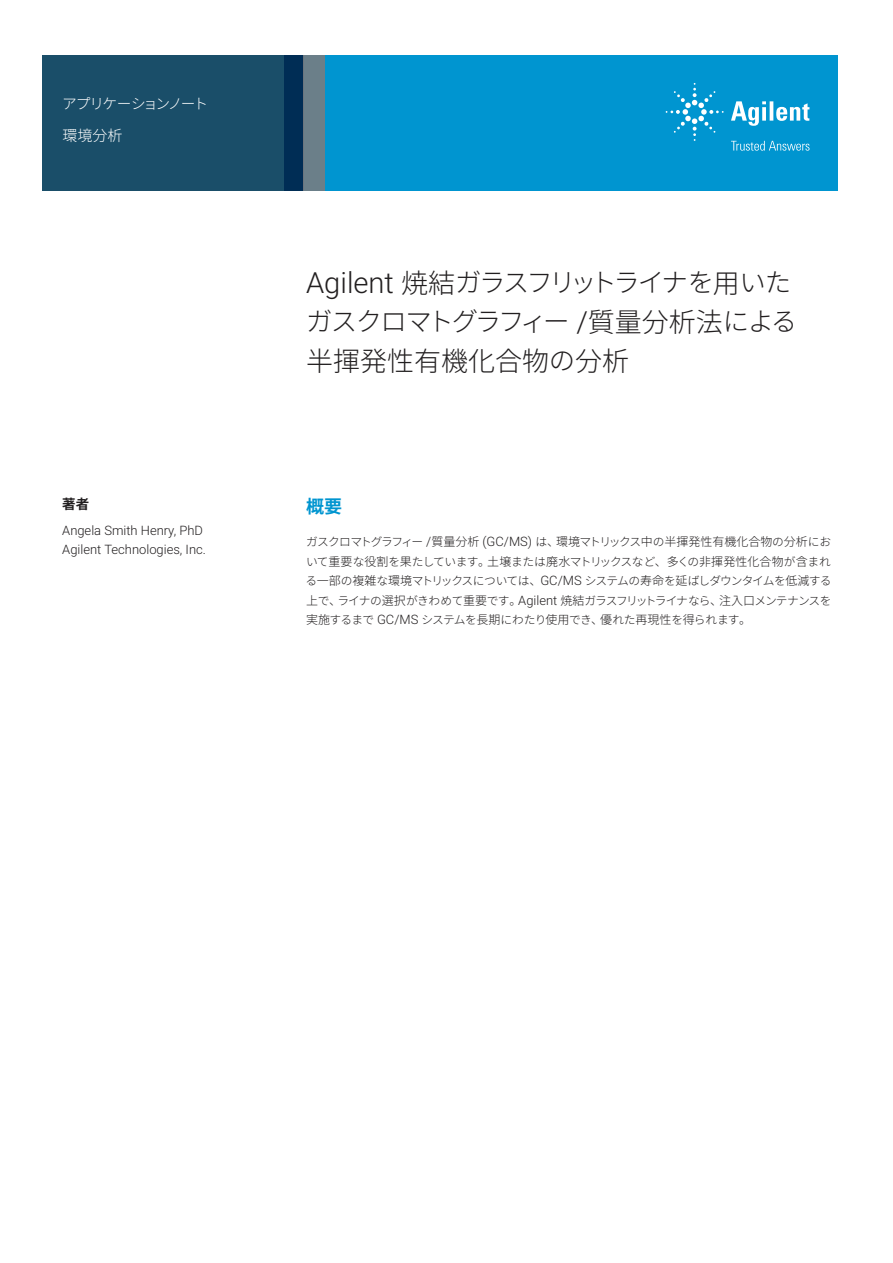
<style>
.page{position:relative;width:893px;height:1263px;background:#fff}
.page>*{position:absolute;margin:0;border:0;box-sizing:border-box;transform-origin:0 0}
.t1{font:300 27px "Noto Sans CJ Kjp";color:#221f20}
.t2{font:300 26.4px/39px "Noto Sans CJ Kjp";letter-spacing:-.105em;color:#221f20}
.t3{font:700 18px "Noto Sans CJ Kjp";color:#0095d0}
.t4{font:300 15px "Noto Sans CJ Kjp";color:#fff}
.t5{font:300 14.7px "Noto Sans CJ Kjp";letter-spacing:-.115em;color:#fff}
.t6{font:700 13.5px "Noto Sans CJ Kjp";color:#221f20}
.t7{font:300 12.9px/19.5px "Roboto";color:#221f20}
.t8{font:300 11.7px/19.5px "Noto Sans CJ Kjp";letter-spacing:-.07em;color:#221f20;text-align:justify}
.s1{font-family:"Roboto";font-size:29.1px}
.s2{font-size:27px}
.s3{font-size:26.4px}
.s4{font-family:"Roboto";font-size:12.9px}
.s5{font-size:12px}
</style>
<div class="page">
<div style="left:284px;top:55px;width:554px;height:135px;background:#0095d0"></div>
<svg style="left:43px;top:55px;width:261px;height:135px;fill:#1a4e69"></svg>
<div style="left:304px;top:55px;width:21px;height:135px;background:#6b7f89"></div>
<svg style="left:731px;top:101px;width:78px;height:25px"></svg>
<svg style="left:666px;top:83px;width:58px;height:58px"></svg>
<svg style="left:731px;top:141px;width:78px;height:10px"></svg>
<p class="t5" style="left:62px;top:95px;width:148px">アプリケーションノート</p>
<p class="t4" style="left:62px;top:127px;width:62px">環境分析</p>
<p class="t6" style="left:62px;top:497px;width:28px">著者</p>
<p class="t7" style="left:62px;top:520px;width:145px">Angela Smith Henry, PhD<br>Agilent Technologies, Inc.</p>
<h2 class="t2" style="left:306px;top:264px;width:493px"><span class="s1">Agilent</span> <span class="s2">焼結</span>ガラスフリットライナを<span class="s2">用</span>いたガスクロマトグラフィー <span class="s1">/</span><span class="s2">質量分析法</span>による</h2>
<h1 class="t1" style="left:306px;top:345px;width:325px">半揮発性有機化合物<span class="s3">の</span>分析</h1>
<h3 class="t3" style="left:306px;top:496px;width:37px">概要</h3>
<p class="t8" style="left:306px;top:532px;width:527px">ガスクロマトグラフィー <span class="s4">/</span><span class="s5">質量分析</span> <span class="s4">(GC/MS)</span> は<span class="s5">、環境</span>マトリックス<span class="s5">中</span>の<span class="s5">半揮発性有機化合物</span>の<span class="s5">分析</span>において<span class="s5">重要</span>な<span class="s5">役割</span>を<span class="s5">果</span>たしています<span class="s5">。土壌</span>または<span class="s5">廃水</span>マトリックスなど<span class="s5">、多</span>くの<span class="s5">非揮発性化合物</span>が<span class="s5">含</span>まれる<span class="s5">一部</span>の<span class="s5">複雑</span>な<span class="s5">環境</span>マトリックスについては<span class="s5">、</span><span class="s4">GC/MS</span> システムの<span class="s5">寿命</span>を<span class="s5">延</span>ばしダウンタイムを<span class="s5">低減</span>する<span class="s5">上</span>で<span class="s5">、</span>ライナの<span class="s5">選択</span>がきわめて<span class="s5">重要</span>です<span class="s5">。</span><span class="s4">Agilent</span> <span class="s5">焼結</span>ガラスフリットライナなら<span class="s5">、注入口</span>メンテナンスを<span class="s5">実施</span>するまで <span class="s4">GC/MS</span> システムを<span class="s5">長期</span>にわたり<span class="s5">使用</span>でき<span class="s5">、優</span>れた<span class="s5">再現性</span>を<span class="s5">得</span>られます<span class="s5">。</span></p>
</div>
